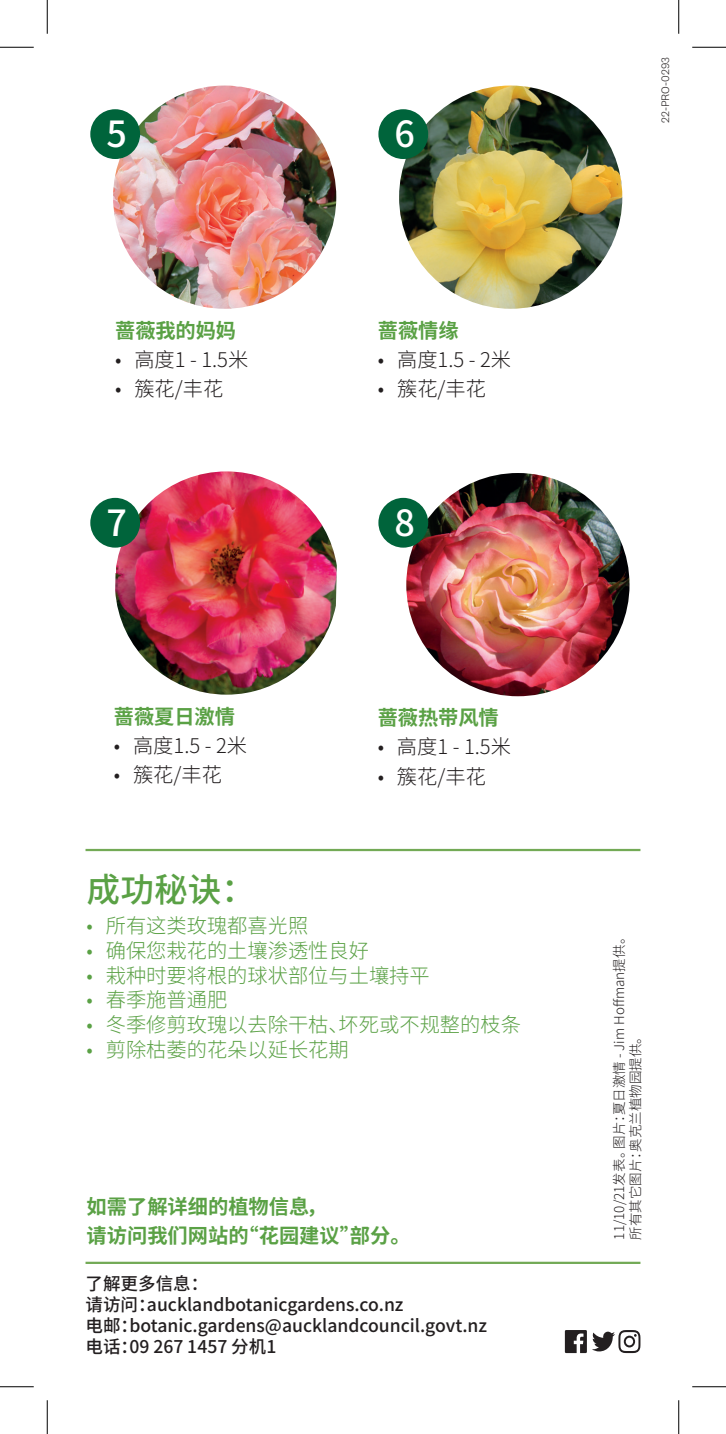
<style>
.page{position:relative;width:726px;height:1434px;background:#fff}
.page>*{position:absolute;margin:0;border:0;box-sizing:border-box;transform-origin:0 0}
.t1{font:500 36px "Noto Sans CJ Ksc";color:#fff}
.t2{font:500 33.75px "Noto Sans CJ Ksc";color:#5aa145}
.t3{font:300 20.25px "Noto Sans CJ Ksc";color:#5aa145}
.t4{font:300 20.25px "Noto Sans CJ Ksc";color:#231f20}
.t5{font:700 20.25px/29.2px "Noto Sans CJ Ksc";color:#5aa145}
.t6{font:500 17.55px/21.2px "Noto Sans CJ Ksc";color:#231f20}
.t7{font:300 13.5px/16.2px "Noto Sans CJ Ksc";color:#231f20}
.t8{font:300 11.25px "National 2";color:#231f20}
</style>
<div class="page">
<svg style="left:565px;top:1330px;width:75px;height:23px"></svg>
<hr style="left:86px;top:1262px;width:554px;height:2px;background:#73aa56">
<hr style="left:86px;top:849px;width:554px;height:2px;background:#73aa56">
<img style="left:406px;top:473px;width:223px;height:223px;border-radius:112px">
<img style="left:115px;top:471px;width:222px;height:224px">
<img style="left:399px;top:86px;width:223px;height:223px;border-radius:112px">
<img style="left:113px;top:86px;width:223px;height:223px;border-radius:112px">
<div style="left:90px;top:109px;width:50px;height:50px;background:#00643b;border-radius:50%"></div>
<div style="left:90px;top:498px;width:50px;height:50px;background:#00643b;border-radius:50%"></div>
<div style="left:378px;top:109px;width:50px;height:50px;background:#00643b;border-radius:50%"></div>
<div style="left:378px;top:498px;width:50px;height:50px;background:#00643b;border-radius:50%"></div>
<hr style="left:0;top:47px;width:34px;height:1px;background:#000">
<hr style="left:692px;top:47px;width:34px;height:1px;background:#000">
<hr style="left:0;top:1386px;width:34px;height:1px;background:#000">
<hr style="left:692px;top:1386px;width:34px;height:1px;background:#000">
<hr style="left:47px;top:0;width:1px;height:34px;background:#000">
<hr style="left:47px;top:1400px;width:1px;height:34px;background:#000">
<hr style="left:678px;top:0;width:1px;height:34px;background:#000">
<hr style="left:678px;top:1400px;width:1px;height:34px;background:#000">
<h1 class="t1" style="left:106px;top:114px;width:22px">5</h1>
<p class="t5" style="left:115px;top:316px;width:122px">蔷薇我的妈妈</p>
<p class="t4" style="left:115px;top:348px;width:135px">• 高度1 - 1.5米</p>
<p class="t4" style="left:115px;top:377px;width:110px">• 簇花/丰花</p>
<h1 class="t1" style="left:106px;top:502px;width:22px">7</h1>
<p class="t5" style="left:114px;top:702px;width:122px">蔷薇夏日激情</p>
<p class="t4" style="left:114px;top:734px;width:135px">• 高度1.5 - 2米</p>
<p class="t4" style="left:114px;top:763px;width:110px">• 簇花/丰花</p>
<h1 class="t1" style="left:394px;top:114px;width:22px">6</h1>
<p class="t5" style="left:378px;top:316px;width:82px">蔷薇情缘</p>
<p class="t4" style="left:378px;top:348px;width:135px">• 高度1.5 - 2米</p>
<p class="t4" style="left:378px;top:377px;width:110px">• 簇花/丰花</p>
<h1 class="t1" style="left:394px;top:502px;width:22px">8</h1>
<p class="t5" style="left:378px;top:704px;width:122px">蔷薇热带风情</p>
<p class="t4" style="left:378px;top:736px;width:135px">• 高度1 - 1.5米</p>
<p class="t4" style="left:378px;top:765px;width:110px">• 簇花/丰花</p>
<h2 class="t2" style="left:87px;top:871px;width:170px">成功秘诀：</h2>
<p class="t3" style="left:87px;top:914px;width:223px">• 所有这类玫瑰都喜光照</p>
<p class="t3" style="left:87px;top:939px;width:284px">• 确保您栽花的土壤渗透性良好</p>
<p class="t3" style="left:87px;top:964px;width:345px">• 栽种时要将根的球状部位与土壤持平</p>
<p class="t3" style="left:87px;top:989px;width:142px">• 春季施普通肥</p>
<p class="t3" style="left:87px;top:1013px;width:436px">• 冬季修剪玫瑰以去除干枯、坏死或不规整的枝条</p>
<p class="t3" style="left:87px;top:1038px;width:264px">• 剪除枯萎的花朵以延长花期</p>
<p class="t5" style="left:87px;top:1192px;width:326px">如需了解详细的植物信息，<br>请访问我们网站的“花园建议”部分。</p>
<p class="t6" style="left:86px;top:1273px;width:403px">了解更多信息：<br>请访问：aucklandbotanicgardens.co.nz<br>电邮：botanic.gardens@aucklandcouncil.govt.nz电话：09 267 1457 分机1</p>
<p class="t8" style="left:659px;top:123px;width:67px;rotate:-90deg">22-PRO-0293</p>
<p class="t7" style="left:611px;top:1239px;width:310px;rotate:-90deg">11/10/21发表。图片：夏日激情 - Jim Hoffman提供。所有其它图片：奥克兰植物园提供。</p>
</div>
